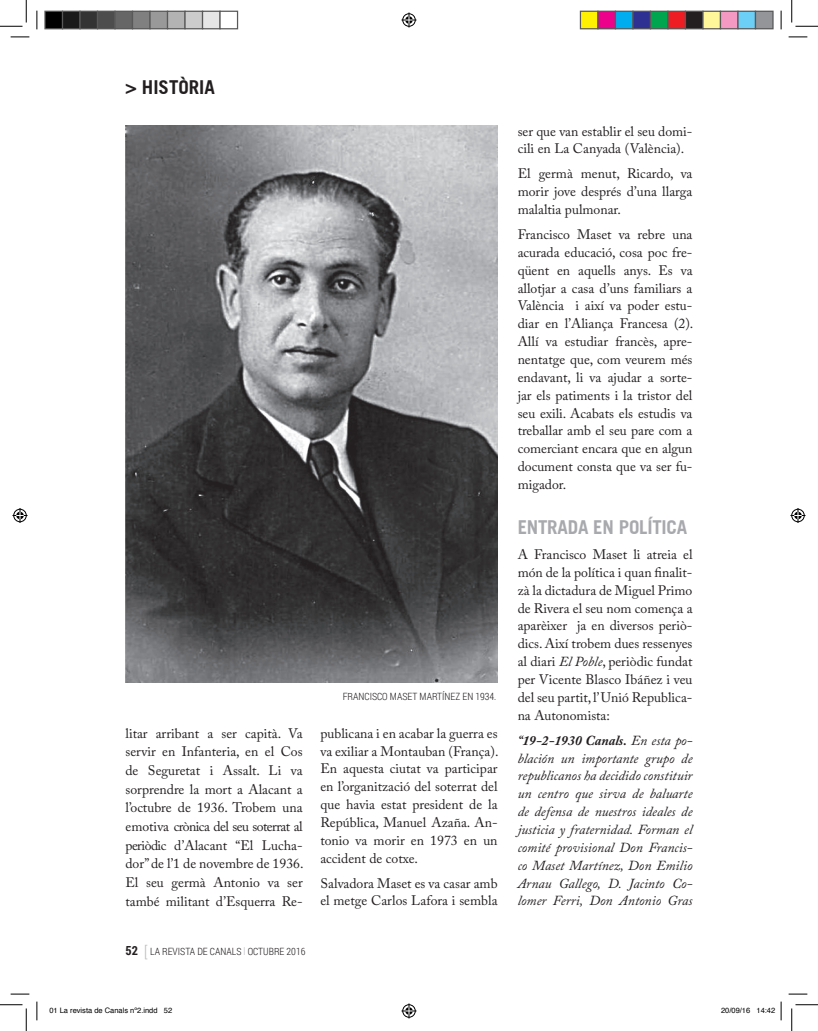
<style>
.page{position:relative;width:818px;height:1031px;background:#fff}
.page>*{position:absolute;margin:0;border:0;box-sizing:border-box;transform-origin:0 0}
.t1{font:700 18.75px "Commerce Black S Si";letter-spacing:-.01em;color:#a8a9ad}
.t2{font:700 18.75px "Commerce Black S Si";color:#231f20}
.t3{font:13.75px/17.9px "Adobe Caslon Pro";color:#231f20;text-align:justify}
.t4{font:italic 13.75px/17.9px "Adobe Caslon Pro";color:#231f20;text-align:justify}
.t5{font:300 10px "Roboto Condensed";color:#231f20}
.t6{font:7.5px "Helvetica";color:#000}
.s1{font-weight:700;font-size:12.5px}
.s2{font-size:15px;color:#bcbdc0}
.s3{font-size:14.75px;color:#bcbdc0}
.s4{font-style:italic}
.s5{font-weight:700}
</style>
<div class="page">
<img style="left:125px;top:125px;width:373px;height:557px">
<svg style="left:11px;top:36px;width:18px;height:2px"></svg>
<svg style="left:788px;top:36px;width:19px;height:2px"></svg>
<svg style="left:11px;top:993px;width:18px;height:1px"></svg>
<svg style="left:788px;top:993px;width:19px;height:1px"></svg>
<svg style="left:36px;top:11px;width:2px;height:18px"></svg>
<svg style="left:36px;top:1001px;width:2px;height:19px"></svg>
<svg style="left:780px;top:11px;width:2px;height:18px"></svg>
<svg style="left:0;top:0;width:27px;height:27px"></svg>
<svg style="left:0;top:1004px;width:27px;height:26px"></svg>
<svg style="left:791px;top:0;width:27px;height:27px"></svg>
<svg style="left:791px;top:1004px;width:27px;height:26px"></svg>
<svg style="left:401px;top:13px;width:15px;height:15px"></svg>
<svg style="left:401px;top:1003px;width:15px;height:15px"></svg>
<svg style="left:13px;top:508px;width:15px;height:15px"></svg>
<svg style="left:790px;top:508px;width:15px;height:15px"></svg>
<div style="left:45px;top:11px;width:18px;height:18px;background:#000"></div>
<div style="left:44px;top:11px;width:19px;height:18px;border:1px solid #595959"></div>
<div style="left:63px;top:11px;width:17px;height:18px;background:#1a1a1a"></div>
<div style="left:62px;top:11px;width:19px;height:18px;border:1px solid #595959"></div>
<div style="left:80px;top:11px;width:18px;height:18px;background:#333"></div>
<div style="left:79px;top:11px;width:19px;height:18px;border:1px solid #595959"></div>
<div style="left:98px;top:11px;width:17px;height:18px;background:#4d4d4d"></div>
<div style="left:97px;top:11px;width:19px;height:18px;border:1px solid #595959"></div>
<div style="left:115px;top:11px;width:18px;height:18px;background:#666"></div>
<div style="left:114px;top:11px;width:19px;height:18px;border:1px solid #595959"></div>
<div style="left:133px;top:11px;width:17px;height:18px;background:#808080"></div>
<div style="left:132px;top:11px;width:19px;height:18px;border:1px solid #595959"></div>
<div style="left:150px;top:11px;width:18px;height:18px;background:#999"></div>
<div style="left:149px;top:11px;width:19px;height:18px;border:1px solid #595959"></div>
<div style="left:168px;top:11px;width:17px;height:18px;background:#b3b3b3"></div>
<div style="left:167px;top:11px;width:19px;height:18px;border:1px solid #595959"></div>
<div style="left:185px;top:11px;width:18px;height:18px;background:#ccc"></div>
<div style="left:184px;top:11px;width:19px;height:18px;border:1px solid #595959"></div>
<div style="left:203px;top:11px;width:17px;height:18px;background:#e6e6e6"></div>
<div style="left:202px;top:11px;width:19px;height:18px;border:1px solid #595959"></div>
<div style="left:219px;top:11px;width:19px;height:18px;border:1px solid #595959"></div>
<div style="left:580px;top:11px;width:18px;height:18px;background:#fff101"></div>
<div style="left:580px;top:11px;width:18px;height:18px;border:1px solid #595959"></div>
<div style="left:598px;top:11px;width:17px;height:18px;background:#ed028c"></div>
<div style="left:597px;top:11px;width:19px;height:18px;border:1px solid #595959"></div>
<div style="left:615px;top:11px;width:18px;height:18px;background:#00aeef"></div>
<div style="left:615px;top:11px;width:18px;height:18px;border:1px solid #595959"></div>
<div style="left:633px;top:11px;width:17px;height:18px;background:#2e3092"></div>
<div style="left:632px;top:11px;width:19px;height:18px;border:1px solid #595959"></div>
<div style="left:650px;top:11px;width:18px;height:18px;background:#00a54f"></div>
<div style="left:650px;top:11px;width:18px;height:18px;border:1px solid #595959"></div>
<div style="left:668px;top:11px;width:17px;height:18px;background:#ee1d23"></div>
<div style="left:667px;top:11px;width:19px;height:18px;border:1px solid #595959"></div>
<div style="left:685px;top:11px;width:18px;height:18px;background:#231f20"></div>
<div style="left:685px;top:11px;width:18px;height:18px;border:1px solid #595959"></div>
<div style="left:703px;top:11px;width:17px;height:18px;background:#fff79a"></div>
<div style="left:702px;top:11px;width:19px;height:18px;border:1px solid #595959"></div>
<div style="left:720px;top:11px;width:18px;height:18px;background:#f499c2"></div>
<div style="left:720px;top:11px;width:18px;height:18px;border:1px solid #595959"></div>
<div style="left:738px;top:11px;width:17px;height:18px;background:#6bcff6"></div>
<div style="left:737px;top:11px;width:19px;height:18px;border:1px solid #595959"></div>
<div style="left:755px;top:11px;width:18px;height:18px;background:#939598"></div>
<div style="left:755px;top:11px;width:18px;height:18px;border:1px solid #595959"></div>
<svg style="left:780px;top:1001px;width:2px;height:19px"></svg>
<h1 class="t2" style="left:125px;top:75px;width:91px">&gt; HISTÒRIA</h1>
<p class="t3" style="left:125px;top:723px;width:180px;line-height:18.6px">litar arribant a ser capità. Va servir en Infanteria, en el Cos de Seguretat i Assalt. Li va sorprendre la mort a Alacant a l’octubre de 1936. Trobem una emotiva crònica del seu soterrat al periòdic d’Alacant “El Lucha&shy;dor” de l’1 de novembre de 1936.<br>El seu germà Antonio va ser també militant d’Esquerra Re-</p>
<p class="t5" style="left:125px;top:944px;width:181px"><span class="s1">52</span> <span class="s2">[</span> LA REVISTA DE CANALS <span class="s3">ı</span> OCTUBRE 2016</p>
<p class="t5" style="left:343px;top:689px;width:155px">FRANCISCO MASET MARTÍNEZ EN 1934.</p>
<p class="t3" style="left:320px;top:724px;width:180px">publicana i en acabar la guerra es va exiliar a Montauban (França).<br>En aquesta ciutat va participar en l’organització del soterrat del que havia estat president de la República, Manuel Azaña. An&shy;tonio va morir en 1973 en un accident de cotxe.</p>
<p class="t3" style="left:320px;top:873px;width:179px">Salvadora Maset es va casar amb el metge Carlos Lafora i sembla</p>
<p class="t3" style="left:518px;top:122px;width:176px">ser que van establir el seu domi&shy;cili en La Canyada (València).</p>
<p class="t3" style="left:518px;top:165px;width:176px">El germà menut, Ricardo, va morir jove després d’una llarga malaltia pulmonar.</p>
<p class="t3" style="left:518px;top:225px;width:177px">Francisco Maset va rebre una acurada educació, cosa poc fre&shy;qüent en aquells anys. Es va allotjar a casa d’uns familiars a València i així va poder estu&shy;diar en l’Aliança Francesa (2).<br>Allí va estudiar francès, apre&shy;nentatge que, com veurem més endavant, li va ajudar a sorte&shy;jar els patiments i la tristor del seu exili. Acabats els estudis va treballar amb el seu pare com a comerciant encara que en algun document consta que va ser fu&shy;migador.</p>
<h1 class="t1" style="left:518px;top:515px;width:171px">ENTRADA EN POLÍTICA</h1>
<p class="t3" style="left:518px;top:545px;width:176px">A Francisco Maset li atreia el món de la política i quan finalit&shy;zà la dictadura de Miguel Primo de Rivera el seu nom comença a aparèixer ja en diversos periò&shy;dics. Així trobem dues ressenyes al diari <span class="s4">El Poble</span>, periòdic fundat per Vicente Blasco Ibáñez i veu del seu partit, l’ Unió Republica&shy;na Autonomista:</p>
<p class="t4" style="left:518px;top:731px;width:176px"><span class="s5">“19-2-1930 Canals.</span> En esta po&shy;blación un importante grupo de republicanos ha decidido constituir un centro que sirva de baluarte de defensa de nuestros ideales de justicia y fraternidad. Forman el comité provisional Don Francis&shy;co Maset Martínez, Don Emilio Arnau Gallego, D. Jacinto Co&shy;lomer Ferri, Don Antonio Gras</p>
<p class="t6" style="left:49px;top:1004px;width:124px">01 La revista de Canals nº2.indd 52</p>
<p class="t6" style="left:721px;top:1004px;width:56px">20/09/16 14:42</p>
</div>
